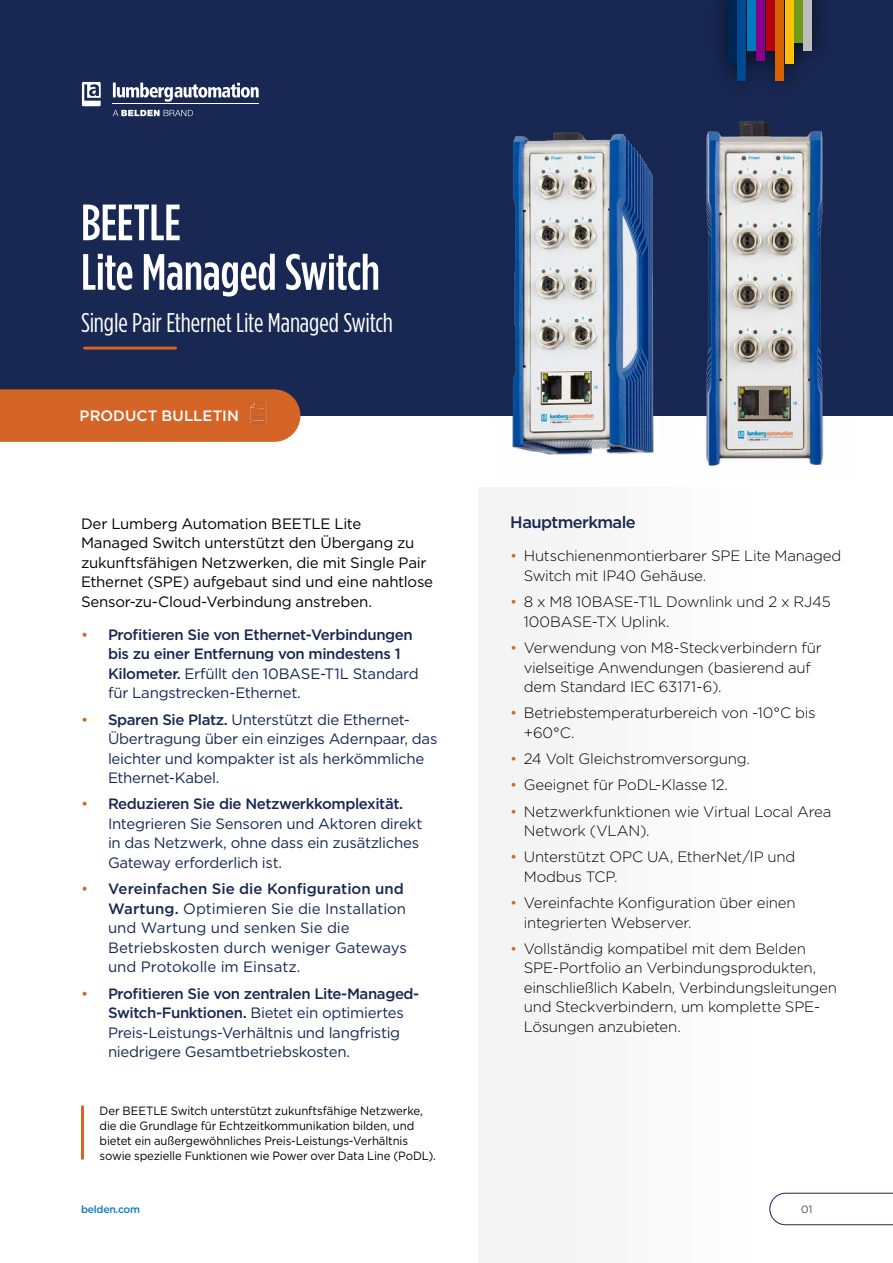
<style>
.page{position:relative;width:893px;height:1263px;background:#fff}
.page>*{position:absolute;margin:0;border:0;box-sizing:border-box;transform-origin:0 0}
.t1{font:500 51px/49.5px "Gotham Condensed";letter-spacing:-.005em;color:#fff}
.t2{font:27px "Gotham Condensed";letter-spacing:-.005em;color:#fff}
.t3{font:500 16.5px "Gotham";letter-spacing:-.035em;color:#182853}
.t4{font:300 15px/19.5px "Gotham";letter-spacing:-.015em;color:#000}
.t5{font:15px/19.5px "Gotham";letter-spacing:-.015em;color:#182853}
.t6{font:15px/19.5px "Gotham";letter-spacing:-.015em;color:#000}
.t7{font:500 15px/19.5px "Gotham";letter-spacing:-.025em;color:#182853}
.t8{font:500 15px "Gotham";letter-spacing:.005em;color:#fff}
.t9{font:12px/15px "Gotham";letter-spacing:-.01em;color:#000;scale:.95 1}
.t10{font:500 10.5px "Gotham";letter-spacing:-.025em;color:#0b7dbb}
.t11{font:300 10.5px "Gotham";color:#000}
.s1{font-weight:400;color:#d56427}
.s2{font-weight:400}
.s3{color:#d56427}
.s4{font-weight:500}
</style>
<div class="page">
<div style="left:478px;top:488px;width:278px;height:775px;background:#f4f4f4"></div>
<div style="left:0;top:0;width:893px;height:416px;background:#182853"></div>
<div style="left:0;top:389px;width:300px;height:53px;background:#d56427"></div>
<img style="left:247px;top:402px;width:22px;height:22px">
<hr style="left:81px;top:1107px;width:3px;height:51px;background:#d56427">
<hr style="left:85px;top:347px;width:91px;height:3px;background:#d56427">
<img style="left:512px;top:121px;width:312px;height:345px">
<svg style="left:769px;top:1193px;width:124px;height:32px"></svg>
<svg style="left:113px;top:110px;width:80px;height:6px"></svg>
<hr style="left:113px;top:103px;width:146px;height:1px;background:#fff">
<svg style="left:113px;top:83px;width:146px;height:19px"></svg>
<svg style="left:82px;top:82px;width:19px;height:24px"></svg>
<div style="left:706px;top:0;width:128px;height:102px;background:#000;opacity:.75"></div>
<div style="left:766px;top:0;width:8px;height:51px;background:#b7000e"></div>
<div style="left:775px;top:0;width:9px;height:81px;background:#d66300"></div>
<div style="left:794px;top:0;width:8px;height:43px;background:#6e9a1c"></div>
<div style="left:757px;top:0;width:8px;height:61px;background:#890089"></div>
<div style="left:738px;top:0;width:8px;height:81px;background:#004990"></div>
<div style="left:785px;top:0;width:8px;height:64px;background:#ffc107"></div>
<div style="left:804px;top:0;width:8px;height:51px;background:#bdbdbd"></div>
<div style="left:747px;top:0;width:8px;height:51px;background:#007cbe"></div>
<div style="left:728px;top:0;width:8px;height:64px;background:#002554"></div>
<h1 class="t1" style="left:81px;top:197px;width:300px">BEETLE<br>Lite Managed Switch</h1>
<h2 class="t2" style="left:81px;top:307px;width:313px">Single Pair Ethernet Lite Managed Switch</h2>
<p class="t8" style="left:80px;top:406px;width:161px">PRODUCT BULLETIN</p>
<p class="t6" style="left:81px;top:514px;width:354px">Der Lumberg Automation BEETLE Lite<br>Managed Switch unterstützt den Übergang zu zukunftsfähigen Netzwerken, die mit Single Pair Ethernet (SPE) aufgebaut sind und eine nahtlose Sensor-zu-Cloud-Verbindung anstreben.</p>
<p class="t7" style="left:108px;top:625px;width:312px;text-indent:-27px"><span class="s1">•</span> Profitieren Sie von Ethernet-Verbindungen bis zu einer Entfernung von mindestens 1<br>Kilometer. <span class="s2">Erfüllt den 10BASE-T1L Standard für Langstrecken-Ethernet.</span></p>
<p class="t5" style="left:108px;top:709px;width:331px;text-indent:-27px"><span class="s3">•</span> <span class="s4">Sparen Sie Platz.</span> Unterstützt die Ethernet-Übertragung über ein einziges Adernpaar, das leichter und kompakter ist als herkömmliche Ethernet-Kabel.</p>
<p class="t5" style="left:108px;top:794px;width:316px;text-indent:-27px"><span class="s3">•</span> <span class="s4">Reduzieren Sie die Netzwerkkomplexität.<br></span>Integrieren Sie Sensoren und Aktoren direkt in das Netzwerk, ohne dass ein zusätzliches Gateway erforderlich ist.</p>
<p class="t5" style="left:108px;top:879px;width:300px;text-indent:-27px"><span class="s3">•</span> <span class="s4">Vereinfachen Sie die Konfiguration und Wartung.</span> Optimieren Sie die Installation und Wartung und senken Sie die Betriebskosten durch weniger Gateways und Protokolle im Einsatz.</p>
<p class="t5" style="left:108px;top:983px;width:313px;text-indent:-27px"><span class="s3">•</span> <span class="s4">Profitieren Sie von zentralen Lite-Managed-Switch-Funktionen.</span> Bietet ein optimiertes Preis-Leistungs-Verhältnis und langfristig niedrigere Gesamtbetriebskosten.</p>
<p class="t9" style="left:100px;top:1103px;width:356px">Der BEETLE Switch unterstützt zukunftsfähige Netzwerke, die die Grundlage für Echtzeitkommunikation bilden, und bietet ein außergewöhnliches Preis-Leistungs-Verhältnis sowie spezielle Funktionen wie Power over Data Line (PoDL).</p>
<p class="t10" style="left:81px;top:1202px;width:61px">belden.com</p>
<p class="t3" style="left:510px;top:512px;width:127px">Hauptmerkmale</p>
<p class="t4" style="left:524px;top:546px;width:319px;text-indent:-14px"><span class="s3">•</span> Hutschienenmontierbarer SPE Lite Managed<br>Switch mit IP40 Gehäuse.</p>
<p class="t4" style="left:524px;top:592px;width:309px;text-indent:-14px"><span class="s3">•</span> 8 x M8 10BASE-T1L Downlink und 2 x RJ45<br>100BASE-TX Uplink.</p>
<p class="t4" style="left:524px;top:637px;width:300px;text-indent:-14px"><span class="s3">•</span> Verwendung von M8-Steckverbindern für vielseitige Anwendungen (basierend auf dem Standard IEC 63171-6).</p>
<p class="t4" style="left:524px;top:703px;width:293px;text-indent:-14px"><span class="s3">•</span> Betriebstemperaturbereich von -10°C bis +60°C.</p>
<p class="t4" style="left:510px;top:748px;width:241px"><span class="s3">•</span> 24 Volt Gleichstromversorgung.</p>
<p class="t4" style="left:510px;top:775px;width:219px"><span class="s3">•</span> Geeignet für PoDL-Klasse 12.</p>
<p class="t4" style="left:524px;top:801px;width:309px;text-indent:-14px"><span class="s3">•</span> Netzwerkfunktionen wie Virtual Local Area<br>Network (VLAN).</p>
<p class="t4" style="left:524px;top:847px;width:273px;text-indent:-14px"><span class="s3">•</span> Unterstützt OPC UA, EtherNet/IP und<br>Modbus TCP.</p>
<p class="t4" style="left:524px;top:892px;width:273px;text-indent:-14px"><span class="s3">•</span> Vereinfachte Konfiguration über einen integrierten Webserver.</p>
<p class="t4" style="left:524px;top:938px;width:315px;text-indent:-14px"><span class="s3">•</span> Vollständig kompatibel mit dem Belden SPE-Portfolio an Verbindungsprodukten, einschließlich Kabeln, Verbindungsleitungen und Steckverbindern, um komplette SPE-Lösungen anzubieten.</p>
<p class="t11" style="left:801px;top:1203px;width:12px">01</p>
</div>
